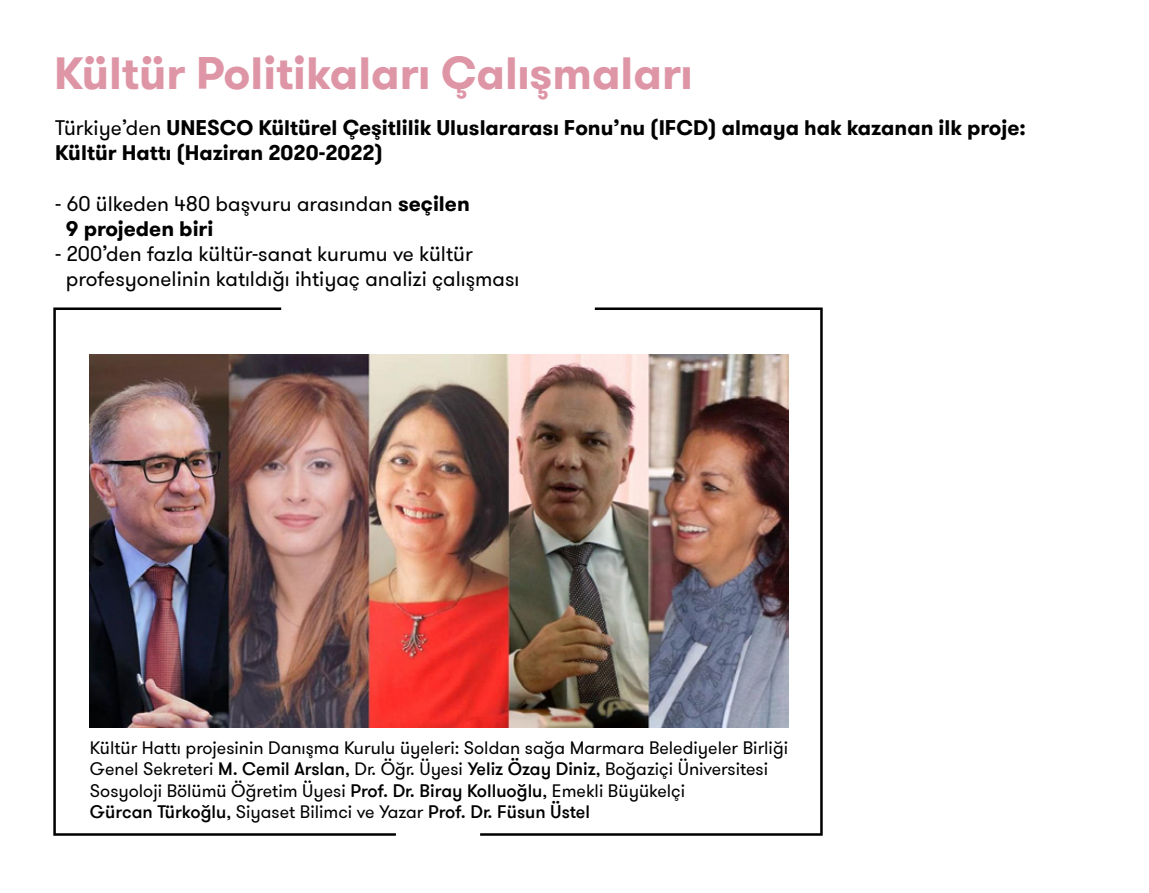
<style>
.page{position:relative;width:1149px;height:893px;background:#fff}
.page>*{position:absolute;margin:0;border:0;box-sizing:border-box;transform-origin:0 0}
.t1{font:700 45px "GT Walsheim Pro";color:#de96a6}
.t2{font:21px/25.2px "GT Walsheim Pro";color:#000}
.t3{font:700 21px/25.2px "GT Walsheim Pro";color:#000}
.t4{font:18px/21.6px "GT Walsheim Pro";color:#000}
.s1{font-weight:400}
.s2{font-weight:700}
.s3{font-weight:500}
</style>
<div class="page">
<img style="left:396px;top:354px;width:84px;height:373px">
<img style="left:480px;top:307px;width:342px;height:529px">
<img style="left:53px;top:307px;width:343px;height:529px">
<h1 class="t1" style="left:54px;top:44px;width:639px">Kültür Politikaları Çalışmaları</h1>
<p class="t3" style="left:55px;top:116px;width:971px"><span class="s1">Türkiye’den</span> UNESCO Kültürel Çeşitlilik Uluslararası Fonu’nu (IFCD) almaya hak kazanan ilk proje:<br>Kültür Hattı (Haziran 2020-2022)</p>
<p class="t2" style="left:66px;top:191px;width:405px;text-indent:-11px">- 60 ülkeden 480 başvuru arasından <span class="s2">seçilen<br>9 projeden biri</span></p>
<p class="t2" style="left:66px;top:242px;width:455px;text-indent:-11px">- 200’den fazla kültür-sanat kurumu ve kültür profesyonelinin katıldığı ihtiyaç analizi çalışması</p>
<p class="t4" style="left:90px;top:737px;width:699px">Kültür Hattı projesinin Danışma Kurulu üyeleri: Soldan sağa Marmara Belediyeler Birliği Genel Sekreteri <span class="s3">M. Cemil Arslan</span>, Dr. Öğr. Üyesi <span class="s3">Yeliz Özay Diniz</span>, Boğaziçi Üniversitesi Sosyoloji Bölümü Öğretim Üyesi <span class="s3">Prof. Dr. Biray Kolluoğlu</span>, Emekli Büyükelçi<br><span class="s3">Gürcan Türkoğlu</span>, Siyaset Bilimci ve Yazar <span class="s3">Prof. Dr. Füsun Üstel</span></p>
</div>
